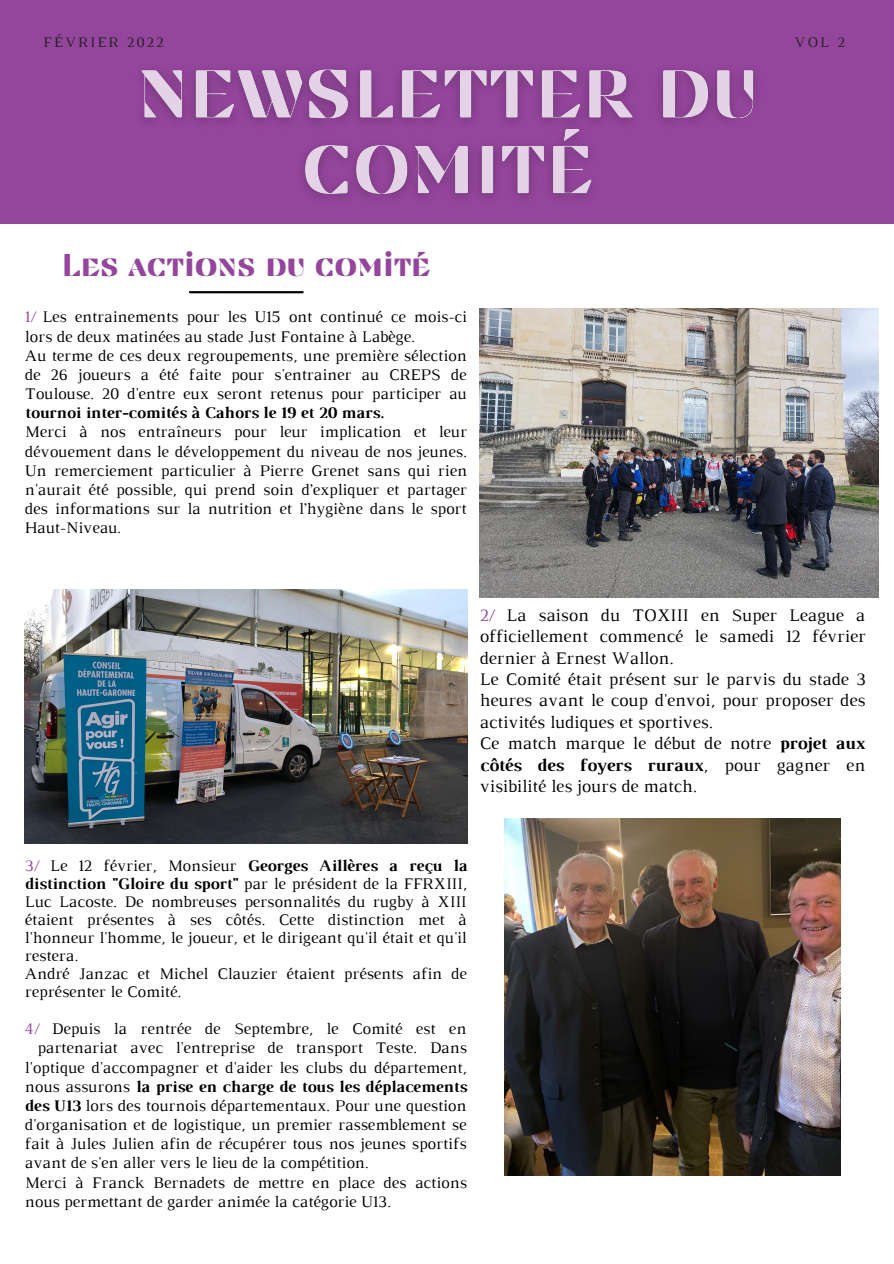
<style>
.page{position:relative;width:894px;height:1264px;background:#fff}
.page>*{position:absolute;margin:0;border:0;box-sizing:border-box;transform-origin:0 0}
.t1{font:31.5px "Findel Display";color:#94469c}
.t2{font:18px/21.5px "Luthier";color:#000;text-align:justify}
.t3{font:16.5px/19.2px "Luthier";color:#000}
.t4{font:700 16.5px "Luthier";color:#000}
.t5{font:14.85px "Luthier";letter-spacing:.14em;color:#222}
.s1{color:#94469c}
.s2{font-weight:700}
.s3{font-weight:400}
</style>
<div class="page">
<div style="left:0;top:0;width:893px;height:223px;background:#94469c"></div>
<hr style="left:190px;top:291px;width:112px;height:2px;background:#000">
<img style="left:504px;top:818px;width:336px;height:357px">
<img style="left:25px;top:589px;width:442px;height:254px">
<img style="left:479px;top:309px;width:399px;height:288px">
<img style="left:121px;top:69px;width:653px;height:155px">
<p class="t5" style="left:44px;top:36px;width:122px">FÉVRIER 2022</p>
<p class="t5" style="left:794px;top:36px;width:52px">VOL 2</p>
<p class="t1" style="left:62px;top:246px;width:370px">Les actions du comité</p>
<p class="t3" style="left:25px;top:309px;width:443px"><span class="s1">1/</span> Les entrainements pour les U15 ont continué ce mois-ci lors de deux matinées au stade Just Fontaine à Labège.</p>
<p class="t3" style="left:25px;top:347px;width:443px;text-align:justify">Au terme de ces deux regroupements, une première sélection de 26 joueurs a été faite pour s'entrainer au CREPS de Toulouse. 20 d'entre eux seront retenus pour participer au <span class="s2">tournoi inter-comités à Cahors le 19 et 20 mars.</span></p>
<p class="t3" style="left:25px;top:423px;width:443px;text-align:justify">Merci à nos entraîneurs pour leur implication et leur dévouement dans le développement du niveau de nos jeunes.<br>Un remerciement particulier à Pierre Grenet sans qui rien n'aurait été possible, qui prend soin d’expliquer et partager des informations sur la nutrition et l’hygiène dans le sport Haut-Niveau.</p>
<p class="t2" style="left:479px;top:605px;width:387px"><span class="s1">2/</span> La saison du TOXIII en Super League a officiellement commencé le samedi 12 février dernier à Ernest Wallon.</p>
<p class="t2" style="left:479px;top:670px;width:387px">Le Comité était présent sur le parvis du stade 3 heures avant le coup d'envoi, pour proposer des activités ludiques et sportives.</p>
<p class="t2" style="left:479px;top:734px;width:387px">Ce match marque le début de notre <span class="s2">projet aux côtés des foyers ruraux</span>, pour gagner en visibilité les jours de match.</p>
<p class="t3" style="left:25px;top:857px;width:443px;line-height:18px;text-align:justify"><span class="s1">3/</span> Le 12 février, Monsieur <span class="s2">Georges Aillères a reçu la distinction "Gloire du sport"</span> par le président de la FFRXIII, Luc Lacoste. De nombreuses personnalités du rugby à XIII étaient présentes à ses côtés. Cette distinction met à l'honneur l'homme, le joueur, et le dirigeant qu'il était et qu'il restera.</p>
<p class="t3" style="left:25px;top:965px;width:443px;line-height:18px">André Janzac et Michel Clauzier étaient présents afin de représenter le Comité.</p>
<p class="t3" style="left:25px;top:1020px;width:442px"><span class="s1">4/</span> Depuis la rentrée de Septembre, le Comité est en</p>
<p class="t3" style="left:37px;top:1039px;width:431px">partenariat avec l'entreprise de transport Teste. Dans</p>
<p class="t3" style="left:25px;top:1058px;width:443px">l'optique d'accompagner et d'aider les clubs du département,</p>
<p class="t4" style="left:25px;top:1080px;width:443px"><span class="s3">nous assurons</span> la prise en charge de tous les déplacements</p>
<p class="t3" style="left:25px;top:1097px;width:443px"><span class="s2">des U13</span> lors des tournois départementaux. Pour une question</p>
<p class="t3" style="left:25px;top:1116px;width:443px">d'organisation et de logistique, un premier rassemblement se</p>
<p class="t3" style="left:25px;top:1135px;width:443px">fait à Jules Julien afin de récupérer tous nos jeunes sportifs</p>
<p class="t3" style="left:25px;top:1154px;width:345px">avant de s'en aller vers le lieu de la compétition.</p>
<p class="t3" style="left:25px;top:1173px;width:443px">Merci à Franck Bernadets de mettre en place des actions nous permettant de garder animée la catégorie U13.</p>
</div>
